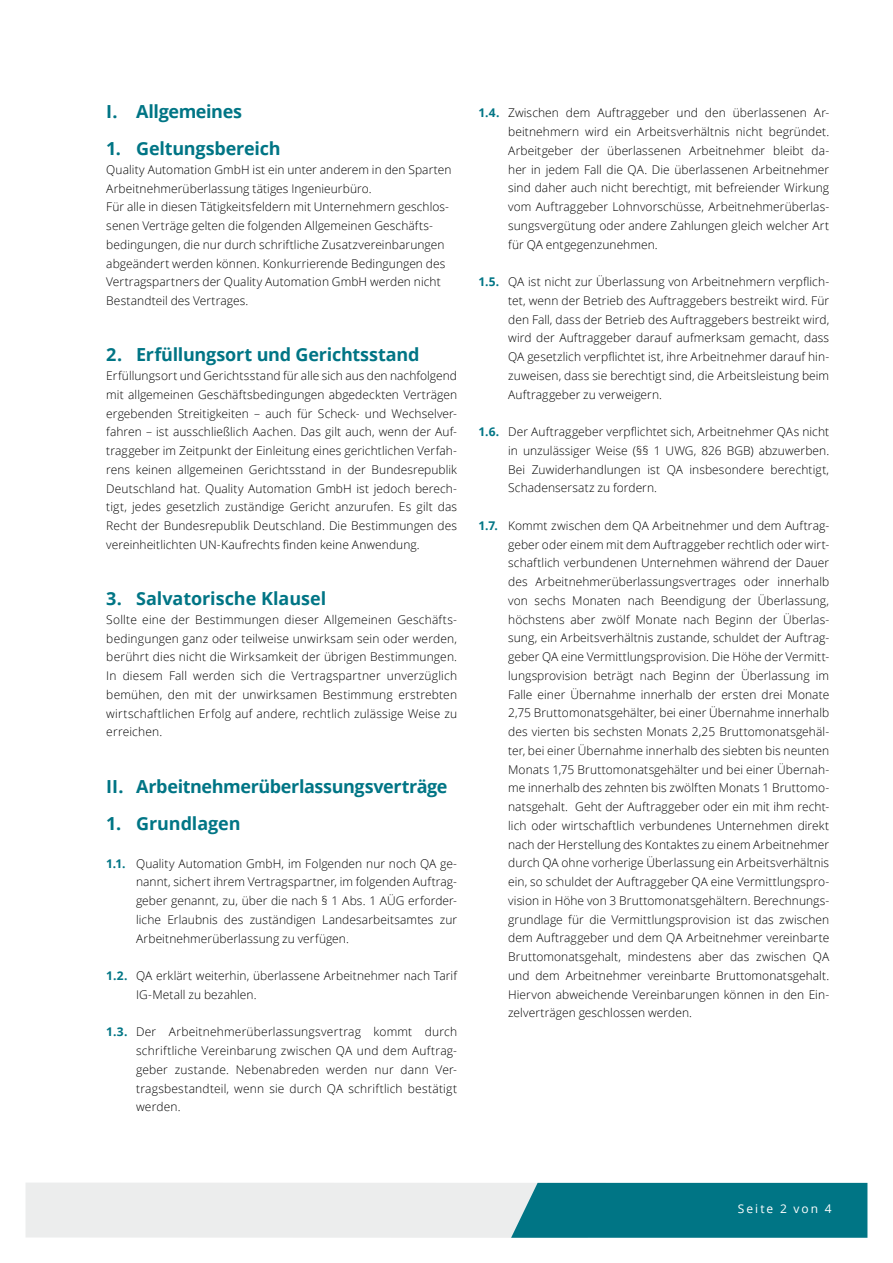
<style>
.page{position:relative;width:893px;height:1263px;background:#fff}
.page>*{position:absolute;margin:0;border:0;box-sizing:border-box;transform-origin:0 0}
.t1{font:700 18px "Open Sans";letter-spacing:-.01em;color:#007585}
.t2{font:300 12px/18.8px "Open Sans";letter-spacing:.005em;color:#000;text-align:justify}
.t3{font:12px "Open Sans";letter-spacing:.165em;color:#fff}
.s1{font-weight:700;color:#007585}
</style>
<div class="page">
<svg style="left:26px;top:1182px;width:841px;height:56px;background:#8ebdc3"></svg>
<h1 class="t1" style="left:106px;top:98px;width:137px">I. Allgemeines</h1>
<h1 class="t1" style="left:106px;top:136px;width:176px">1. Geltungsbereich</h1>
<p class="t2" style="left:106px;top:160px;width:347px;text-align:left">Quality Automation GmbH ist ein unter anderem in den Sparten Arbeitnehmerüberlassung tätiges Ingenieurbüro.<br>Für alle in diesen Tätigkeitsfeldern mit Unternehmern geschlos&shy;senen Verträge gelten die folgenden Allgemeinen Geschäfts&shy;bedingungen, die nur durch schriftliche Zusatzvereinbarungen abgeändert werden können. Konkurrierende Bedingungen des Vertragspartners der Quality Automation GmbH werden nicht Bestandteil des Vertrages.</p>
<h1 class="t1" style="left:106px;top:342px;width:315px">2. Erfüllungsort und Gerichtsstand</h1>
<p class="t2" style="left:106px;top:366px;width:352px">Erfüllungsort und Gerichtsstand für alle sich aus den nachfolgend mit allgemeinen Geschäftsbedingungen abgedeckten Verträgen ergebenden Streitigkeiten – auch für Scheck- und Wechselver&shy;fahren – ist ausschließlich Aachen. Das gilt auch, wenn der Auf&shy;traggeber im Zeitpunkt der Einleitung eines gerichtlichen Verfah&shy;rens keinen allgemeinen Gerichtsstand in der Bundesrepublik Deutschland hat. Quality Automation GmbH ist jedoch berech&shy;tigt, jedes gesetzlich zuständige Gericht anzurufen. Es gilt das Recht der Bundesrepublik Deutschland. Die Bestimmungen des vereinheitlichten UN-Kaufrechts finden keine Anwendung.</p>
<h1 class="t1" style="left:106px;top:586px;width:222px">3. Salvatorische Klausel</h1>
<p class="t2" style="left:106px;top:610px;width:352px">Sollte eine der Bestimmungen dieser Allgemeinen Geschäfts&shy;bedingungen ganz oder teilweise unwirksam sein oder werden, berührt dies nicht die Wirksamkeit der übrigen Bestimmungen.<br>In diesem Fall werden sich die Vertragspartner unverzüglich bemühen, den mit der unwirksamen Bestimmung erstrebten wirtschaftlichen Erfolg auf andere, rechtlich zulässige Weise zu erreichen.</p>
<h1 class="t1" style="left:106px;top:773px;width:343px">II. Arbeitnehmerüberlassungsverträge</h1>
<h1 class="t1" style="left:106px;top:811px;width:136px">1. Grundlagen</h1>
<p class="t2" style="left:136px;top:853px;width:323px;text-indent:-30px"><span class="s1">1.1.</span> Quality Automation GmbH, im Folgenden nur noch QA ge&shy;nannt, sichert ihrem Vertragspartner, im folgenden Auftrag&shy;geber genannt, zu, über die nach § 1 Abs. 1 AÜG erforder&shy;liche Erlaubnis des zuständigen Landesarbeitsamtes zur Arbeitnehmerüberlassung zu verfügen.</p>
<p class="t2" style="left:136px;top:966px;width:323px;text-indent:-30px"><span class="s1">1.2.</span> QA erklärt weiterhin, überlassene Arbeitnehmer nach Tarif<br>IG-Metall zu bezahlen.</p>
<p class="t2" style="left:136px;top:1022px;width:323px;text-indent:-30px"><span class="s1">1.3.</span> Der Arbeitnehmerüberlassungsvertrag kommt durch schriftliche Vereinbarung zwischen QA und dem Auftrag&shy;geber zustande. Nebenabreden werden nur dann Ver&shy;tragsbestandteil, wenn sie durch QA schriftlich bestätigt werden.</p>
<p class="t2" style="left:508px;top:103px;width:323px;text-indent:-30px"><span class="s1">1.4.</span> Zwischen dem Auftraggeber und den überlassenen Ar&shy;beitnehmern wird ein Arbeitsverhältnis nicht begründet.<br>Arbeitgeber der überlassenen Arbeitnehmer bleibt da&shy;her in jedem Fall die QA. Die überlassenen Arbeitnehmer sind daher auch nicht berechtigt, mit befreiender Wirkung vom Auftraggeber Lohnvorschüsse, Arbeitnehmerüberlas&shy;sungsvergütung oder andere Zahlungen gleich welcher Art für QA entgegenzunehmen.</p>
<p class="t2" style="left:508px;top:272px;width:323px;text-indent:-30px"><span class="s1">1.5.</span> QA ist nicht zur Überlassung von Arbeitnehmern verpflich&shy;tet, wenn der Betrieb des Auftraggebers bestreikt wird. Für den Fall, dass der Betrieb des Auftraggebers bestreikt wird, wird der Auftraggeber darauf aufmerksam gemacht, dass QA gesetzlich verpflichtet ist, ihre Arbeitnehmer darauf hin&shy;zuweisen, dass sie berechtigt sind, die Arbeitsleistung beim Auftraggeber zu verweigern.</p>
<p class="t2" style="left:508px;top:422px;width:323px;text-indent:-30px"><span class="s1">1.6.</span> Der Auftraggeber verpflichtet sich, Arbeitnehmer QAs nicht in unzulässiger Weise (§§ 1 UWG, 826 BGB) abzuwerben.<br>Bei Zuwiderhandlungen ist QA insbesondere berechtigt, Schadensersatz zu fordern.</p>
<p class="t2" style="left:508px;top:516px;width:323px;text-indent:-30px"><span class="s1">1.7.</span> Kommt zwischen dem QA Arbeitnehmer und dem Auftrag&shy;geber oder einem mit dem Auftraggeber rechtlich oder wirt&shy;schaftlich verbundenen Unternehmen während der Dauer des Arbeitnehmerüberlassungsvertrages oder innerhalb von sechs Monaten nach Beendigung der Überlassung, höchstens aber zwölf Monate nach Beginn der Überlas&shy;sung, ein Arbeitsverhältnis zustande, schuldet der Auftrag&shy;geber QA eine Vermittlungsprovision. Die Höhe der Vermitt&shy;lungsprovision beträgt nach Beginn der Überlassung im Falle einer Übernahme innerhalb der ersten drei Monate 2,75 Bruttomonatsgehälter, bei einer Übernahme innerhalb des vierten bis sechsten Monats 2,25 Bruttomonatsgehäl&shy;ter, bei einer Übernahme innerhalb des siebten bis neunten Monats 1,75 Bruttomonatsgehälter und bei einer Übernah&shy;me innerhalb des zehnten bis zwölften Monats 1 Bruttomo&shy;natsgehalt. Geht der Auftraggeber oder ein mit ihm recht&shy;lich oder wirtschaftlich verbundenes Unternehmen direkt nach der Herstellung des Kontaktes zu einem Arbeitnehmer durch QA ohne vorherige Überlassung ein Arbeitsverhältnis ein, so schuldet der Auftraggeber QA eine Vermittlungspro&shy;vision in Höhe von 3 Bruttomonatsgehältern. Berechnungs&shy;grundlage für die Vermittlungsprovision ist das zwischen dem Auftraggeber und dem QA Arbeitnehmer vereinbarte Bruttomonatsgehalt, mindestens aber das zwischen QA und dem Arbeitnehmer vereinbarte Bruttomonatsgehalt.<br>Hiervon abweichende Vereinbarungen können in den Ein&shy;zelverträgen geschlossen werden.</p>
<p class="t3" style="left:738px;top:1200px;width:95px">Seite 2 von 4</p>
</div>
